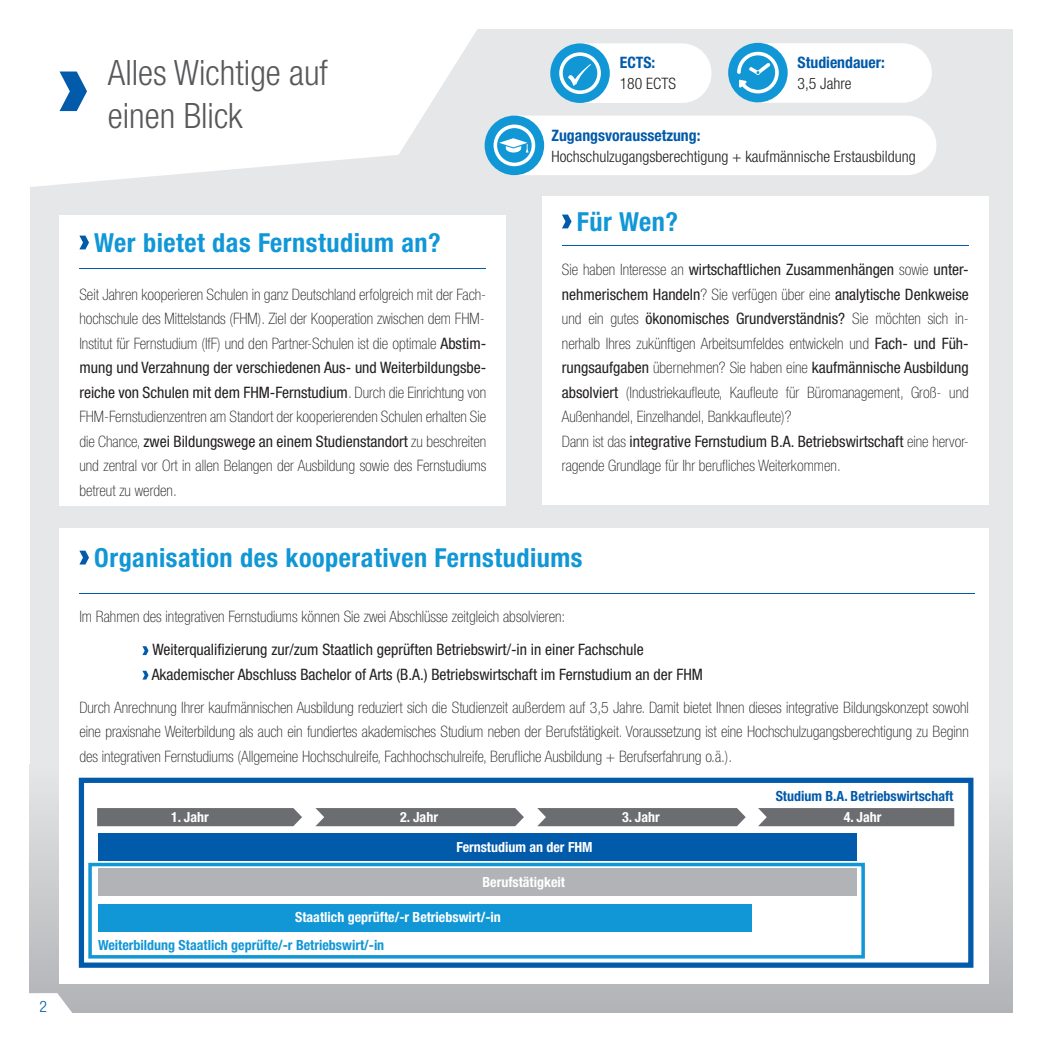
<style>
.page{position:relative;width:1042px;height:1042px;background:#fff}
.page>*{position:absolute;margin:0;border:0;box-sizing:border-box;transform-origin:0 0}
.t1{font:300 condensed 35px/43.8px "Helvetica Neue LT Std";color:#57585a}
.t2{font:700 condensed 26.25px "Helvetica Neue LT Std";letter-spacing:.02em;color:#1197d6}
.t3{font:100 condensed 15.75px/24.5px "Helvetica Neue LT Std";color:#231f20;text-align:justify}
.t4{font:condensed 15.75px/24.5px "Helvetica Neue LT Std";color:#231f20}
.t5{font:300 condensed 15.75px "Helvetica Neue LT Std";color:#231f20}
.t6{font:700 condensed 15.75px "Helvetica Neue LT Std";color:#015aaa}
.t7{font:300 condensed 15.75px "Helvetica Neue LT Std";color:#015aaa}
.t8{font:700 condensed 14px "Helvetica Neue LT Std";color:#fff}
.t9{font:700 condensed 14px "Helvetica Neue LT Std";color:#1197d6}
.t10{font:700 condensed 14px "Helvetica Neue LT Std";color:#015aaa}
.s1{font-weight:400}
</style>
<div class="page">
<div style="left:30px;top:30px;width:982px;height:982px;background:#e6e7e9"></div>
<div style="left:30px;top:764px;width:982px;height:248px;background:linear-gradient(to bottom,#e7e8ea,#b4b5b8)"></div>
<svg style="left:29px;top:993px;width:45px;height:20px"></svg>
<svg style="left:30px;top:29px;width:466px;height:158px;fill:#fff"></svg>
<div style="left:60px;top:216px;width:446px;height:290px;background:#fff"></div>
<hr style="left:79px;top:268px;width:407px;height:1px;background:#015aaa">
<svg style="left:60px;top:72px;width:27px;height:39px"></svg>
<div style="left:542px;top:196px;width:446px;height:309px;background:#fff"></div>
<hr style="left:562px;top:245px;width:407px;height:1px;background:#015aaa">
<div style="left:60px;top:528px;width:928px;height:455px;background:#fff"></div>
<hr style="left:79px;top:593px;width:896px;height:1px;background:#015aaa">
<div style="left:550px;top:43px;width:60px;height:60px;background:#1197d6;border-radius:50%"></div>
<svg style="left:559px;top:43px;width:152px;height:60px"></svg>
<div style="left:485px;top:116px;width:59px;height:59px;background:#1197d6;border-radius:50%"></div>
<svg style="left:493px;top:116px;width:443px;height:59px;background:#edf7fb"></svg>
<div style="left:728px;top:43px;width:60px;height:59px;background:#1197d6;border-radius:50%"></div>
<svg style="left:737px;top:43px;width:195px;height:60px"></svg>
<div style="left:98px;top:833px;width:758px;height:27px;background:#015aaa"></div>
<div style="left:98px;top:869px;width:758px;height:27px;background:#b2b3b7"></div>
<div style="left:98px;top:904px;width:653px;height:27px;background:#1197d6"></div>
<div style="left:79px;top:778px;width:894px;height:190px;border:5px solid #015aaa"></div>
<div style="left:88px;top:863px;width:777px;height:95px;border:4px solid #1197d6"></div>
<div style="left:97px;top:808px;width:205px;height:18px;background:#6c6d70"></div>
<div style="left:315px;top:808px;width:209px;height:18px;background:#6c6d70"></div>
<div style="left:537px;top:808px;width:209px;height:18px;background:#6c6d70"></div>
<div style="left:758px;top:808px;width:196px;height:18px;background:#6c6d70"></div>
<svg style="left:79px;top:236px;width:10px;height:13px"></svg>
<svg style="left:562px;top:215px;width:9px;height:13px"></svg>
<svg style="left:79px;top:551px;width:10px;height:13px"></svg>
<svg style="left:142px;top:646px;width:7px;height:9px"></svg>
<svg style="left:142px;top:671px;width:7px;height:8px"></svg>
<p class="t7" style="left:40px;top:997px;width:9px">2</p>
<h1 class="t1" style="left:108px;top:50px;width:222px">Alles Wichtige auf einen Blick</h1>
<h2 class="t2" style="left:94px;top:227px;width:348px">Wer bietet das Fernstudium an?</h2>
<p class="t3" style="left:79px;top:282px;width:408px">Seit Jahren kooperieren Schulen in ganz Deutschland erfolgreich mit der Fach&shy;hochschule des Mittelstands (FHM). Ziel der Kooperation zwischen dem FHM-Institut für Fernstudium (IfF) und den Partner-Schulen ist die optimale <span class="s1">Abstim&shy;mung und Verzahnung der verschiedenen Aus- und Weiterbildungsbe&shy;reiche von Schulen mit dem FHM-Fernstudium</span>. Durch die Einrichtung von FHM-Fernstudienzentren am Standort der kooperierenden Schulen erhalten Sie die Chance, <span class="s1">zwei Bildungswege an einem Studienstandort</span> zu beschreiten und zentral vor Ort in allen Belangen der Ausbildung sowie des Fernstudiums betreut zu werden.</p>
<p class="t6" style="left:620px;top:53px;width:37px">ECTS:</p>
<p class="t5" style="left:620px;top:75px;width:58px">180 ECTS</p>
<p class="t6" style="left:797px;top:53px;width:89px">Studiendauer:</p>
<p class="t5" style="left:797px;top:74px;width:55px">3,5 Jahre</p>
<p class="t6" style="left:551px;top:126px;width:150px">Zugangsvoraussetzung:</p>
<p class="t5" style="left:551px;top:148px;width:366px">Hochschulzugangsberechtigung + kaufmännische Erstausbildung</p>
<h2 class="t2" style="left:577px;top:206px;width:103px">Für Wen?</h2>
<p class="t3" style="left:562px;top:257px;width:408px;text-align:left">Sie haben Interesse an <span class="s1">wirtschaftlichen Zusammenhängen</span> sowie <span class="s1">unter&shy;nehmerischem Handeln</span>? Sie verfügen über eine <span class="s1">analytische Denkweise </span>und ein gutes <span class="s1">ökonomisches Grundverständnis?</span> Sie möchten sich in&shy;nerhalb Ihres zukünftigen Arbeitsumfeldes entwickeln und <span class="s1">Fach- und Füh&shy;rungsaufgaben</span> übernehmen? Sie haben eine <span class="s1">kaufmännische Ausbildung absolviert</span> (Industriekaufleute, Kaufleute für Büromanagement, Groß- und Außenhandel, Einzelhandel, Bankkaufleute)?<br>Dann ist das <span class="s1">integrative Fernstudium B.A. Betriebswirtschaft</span> eine hervor&shy;ragende Grundlage für Ihr berufliches Weiterkommen.</p>
<h2 class="t2" style="left:94px;top:542px;width:490px">Organisation des kooperativen Fernstudiums</h2>
<p class="t3" style="left:79px;top:604px;width:487px">Im Rahmen des integrativen Fernstudiums können Sie zwei Abschlüsse zeitgleich absolvieren:</p>
<p class="t4" style="left:152px;top:637px;width:553px">Weiterqualifizierung zur/zum Staatlich geprüften Betriebswirt/-in in einer Fachschule<br>Akademischer Abschluss Bachelor of Arts (B.A.) Betriebswirtschaft im Fernstudium an der FHM</p>
<p class="t3" style="left:79px;top:695px;width:891px">Durch Anrechnung Ihrer kaufmännischen Ausbildung reduziert sich die Studienzeit außerdem auf 3,5 Jahre. Damit bietet Ihnen dieses integrative Bildungskonzept sowohl eine praxisnahe Weiterbildung als auch ein fundiertes akademisches Studium neben der Berufstätigkeit. Voraussetzung ist eine Hochschulzugangsberechtigung zu Beginn des integrativen Fernstudiums (Allgemeine Hochschulreife, Fachhochschulreife, Berufliche Ausbildung + Berufserfahrung o.ä.).</p>
<p class="t10" style="left:776px;top:788px;width:179px">Studium B.A. Betriebswirtschaft</p>
<p class="t8" style="left:171px;top:808px;width:39px">1. Jahr</p>
<p class="t8" style="left:400px;top:808px;width:39px">2. Jahr</p>
<p class="t8" style="left:622px;top:808px;width:39px">3. Jahr</p>
<p class="t8" style="left:843px;top:809px;width:39px">4. Jahr</p>
<p class="t8" style="left:456px;top:838px;width:138px">Fernstudium an der FHM</p>
<p class="t8" style="left:482px;top:874px;width:84px">Berufstätigkeit</p>
<p class="t8" style="left:295px;top:909px;width:207px">Staatlich geprüfte/-r Betriebswirt/-in</p>
<p class="t9" style="left:98px;top:937px;width:288px">Weiterbildung Staatlich geprüfte/-r Betriebswirt/-in</p>
</div>
